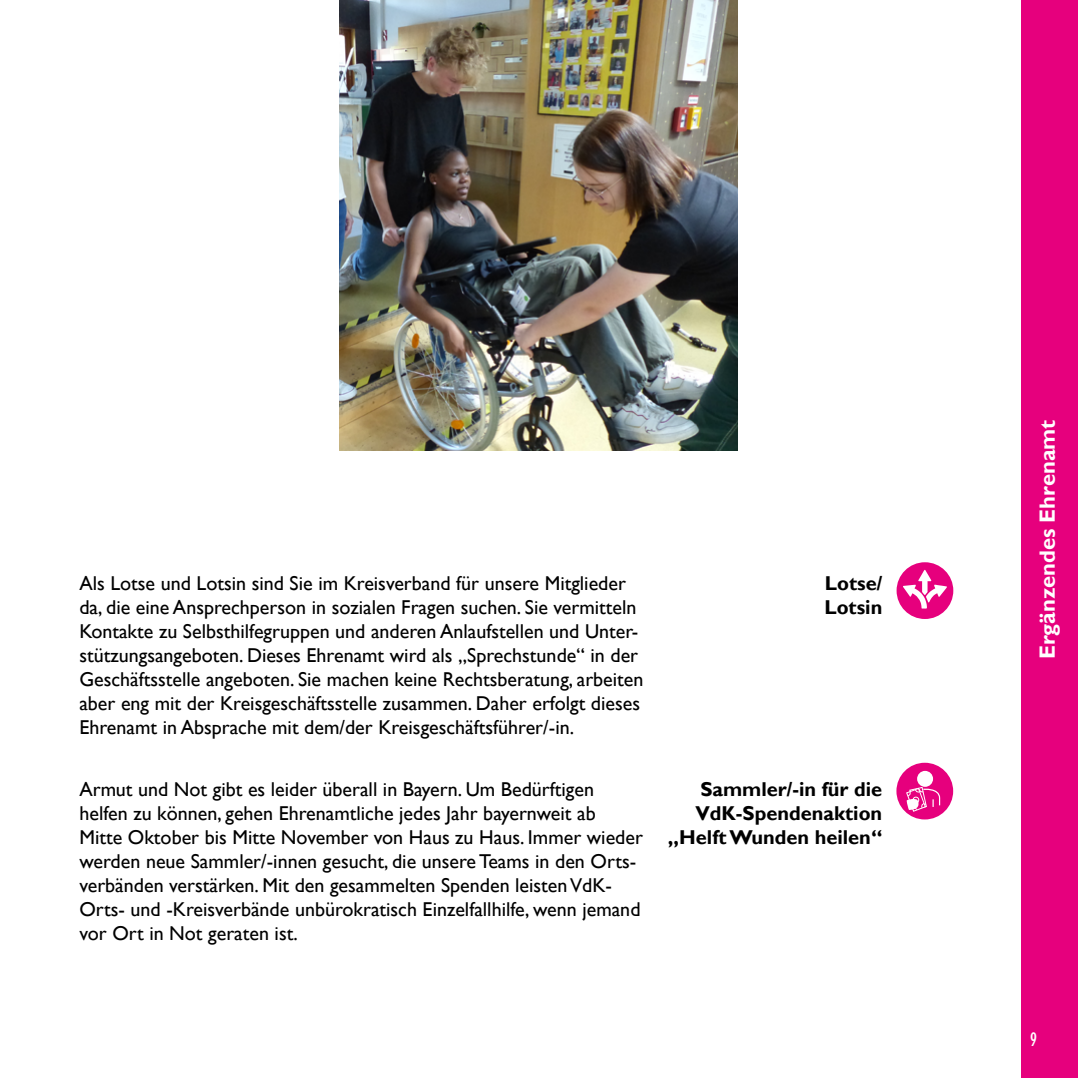
<style>
.page{position:relative;width:1078px;height:1078px;background:#fff}
.page>*{position:absolute;margin:0;border:0;box-sizing:border-box;transform-origin:0 0}
.t1{font:700 22px "Gill Alt One";color:#fff}
.t2{font:20px/24px "Gill Alt One";color:#000}
.t3{font:700 20px/24px "Gill Alt One";color:#000;text-align:right}
.t4{font:condensed 20px "Gill Sans";color:#fff}
.s1{color:#000}
</style>
<div class="page">
<div style="left:1020px;top:0;width:57px;height:1077px;background:#e6007d"></div>
<div style="left:896px;top:562px;width:57px;height:57px;background:#e6007d;border-radius:50%"></div>
<img style="left:902px;top:569px;width:44px;height:39px">
<div style="left:896px;top:762px;width:56px;height:57px;background:#e6007d;border-radius:50%"></div>
<div style="left:916px;top:770px;width:16px;height:16px;background:#fff;border-radius:50%"></div>
<svg style="left:906px;top:786px;width:34px;height:25px"></svg>
<img style="left:340px;top:0;width:397px;height:450px">
<p class="t2" style="left:79px;top:571px;width:565px">Als Lotse und Lotsin sind Sie im Kreisverband für unsere Mitglieder da, die eine Ansprechperson in sozialen Fragen suchen. Sie vermitteln Kontakte zu Selbsthilfegruppen und anderen Anlaufstellen und Unter&shy;stützungsangeboten. Dieses Ehrenamt wird als „Sprechstunde“ in der Geschäftsstelle angeboten. Sie machen keine Rechtsberatung, arbeiten aber eng mit der Kreisgeschäftsstelle zusammen. Daher erfolgt dieses Ehrenamt in Absprache mit dem/der Kreisgeschäftsführer/-in.</p>
<p class="t2" style="left:79px;top:776px;width:565px">Armut und Not gibt es leider überall in Bayern. Um Bedürftigen helfen zu können, gehen Ehrenamtliche jedes Jahr bayernweit ab Mitte Oktober bis Mitte November von Haus zu Haus. Immer wieder werden neue Sammler/-innen gesucht, die unsere Teams in den Orts&shy;verbänden verstärken. Mit den gesammelten Spenden leisten VdK-Orts- und -Kreisverbände unbürokratisch Einzelfallhilfe, wenn jemand vor Ort in Not geraten ist.</p>
<p class="t3" style="left:824px;top:571px;width:59px;text-align:left">Lotse/<br>Lotsin</p>
<p class="t3" style="left:667px;top:776px;width:216px">Sammler/-in für die<br>VdK-Spendenaktion „Helft Wunden heilen“</p>
<p class="t1" style="left:1034px;top:659px;width:241px;rotate:-90deg">Ergänzendes Ehrenamt</p>
<p class="t4" style="left:1029px;top:1027px;width:12px">9<span class="s1">9</span></p>
</div>
